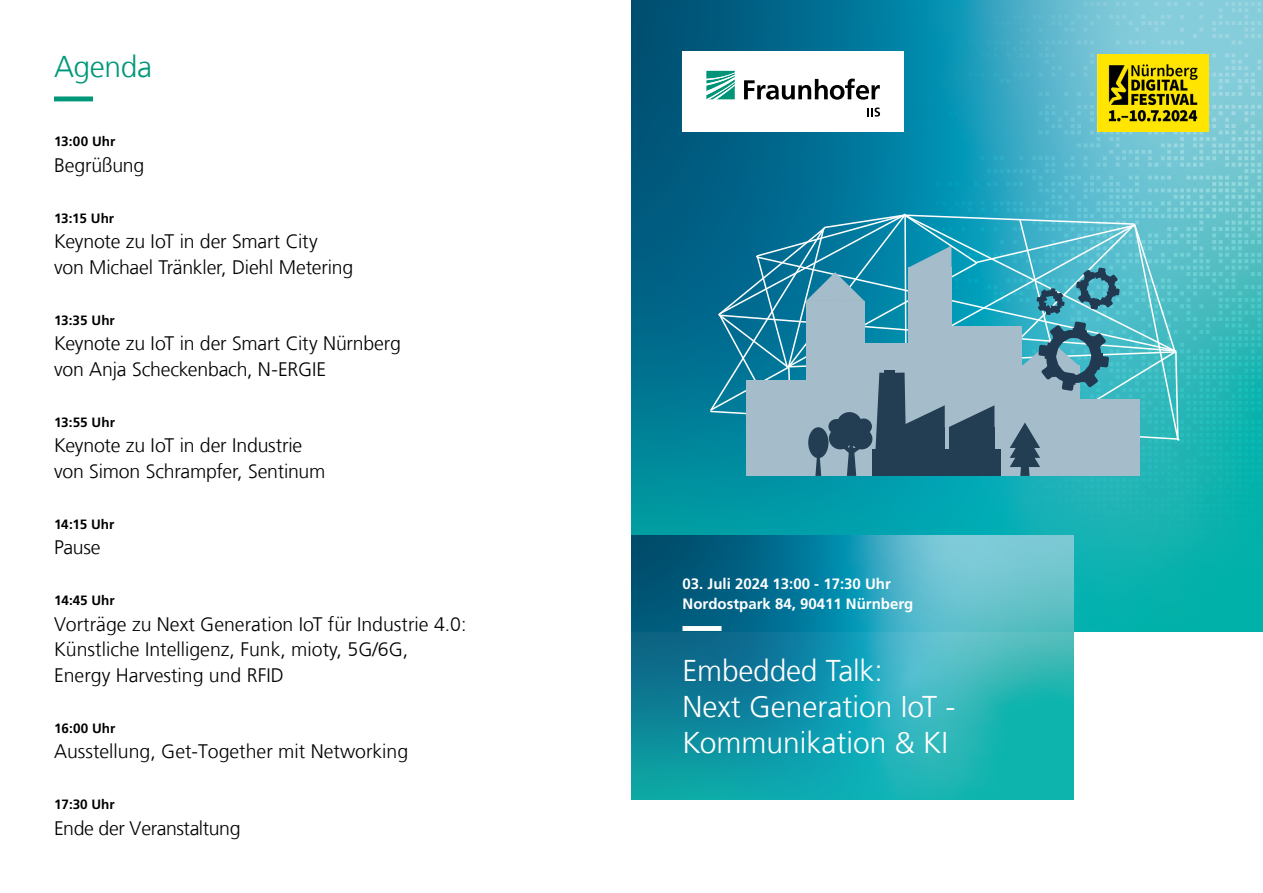
<style>
.page{position:relative;width:1263px;height:893px;background:#fff}
.page>*{position:absolute;margin:0;border:0;box-sizing:border-box;transform-origin:0 0}
.t1{font:300 30px/36px "Frutiger LT Com";color:#fff}
.t2{font:300 30px "Frutiger LT Com";letter-spacing:-.015em;color:#009879}
.t3{font:300 19.5px/25.5px "Frutiger LT Com";letter-spacing:-.005em;color:#000}
.t4{font:300 19.5px "Frutiger LT Com";letter-spacing:-.025em;color:#000}
.t5{font:700 15px/19.5px "Frutiger LT Com";color:#fff}
.t6{font:700 13.5px "Frutiger LT Com";letter-spacing:.005em;color:#000}
</style>
<div class="page">
<svg style="left:631px;top:0;width:632px;height:631px;background:#229bad"></svg>
<svg style="left:1103px;top:0;width:160px;height:6px"></svg>
<svg style="left:631px;top:536px;width:443px;height:263px;background:#229bac"></svg>
<div style="left:682px;top:51px;width:222px;height:80px;background:#fff"></div>
<svg style="left:706px;top:71px;width:29px;height:28px"></svg>
<svg style="left:744px;top:79px;width:136px;height:21px"></svg>
<svg style="left:867px;top:108px;width:13px;height:9px"></svg>
<svg style="left:682px;top:626px;width:348px;height:5px;background:#40a6bb"></svg>
<svg style="left:54px;top:96px;width:39px;height:5px"></svg>
<svg style="left:708px;top:213px;width:472px;height:265px;background:#589eb2"></svg>
<img style="left:1097px;top:54px;width:112px;height:78px">
<h1 class="t2" style="left:54px;top:49px;width:99px">Agenda</h1>
<p class="t6" style="left:54px;top:134px;width:63px">13:00 Uhr</p>
<p class="t3" style="left:54px;top:152px;width:92px">Begrüßung</p>
<p class="t6" style="left:54px;top:210px;width:62px">13:15 Uhr</p>
<p class="t3" style="left:54px;top:229px;width:301px">Keynote zu IoT in der Smart City<br>von Michael Tränkler, Diehl Metering</p>
<p class="t6" style="left:54px;top:312px;width:62px">13:35 Uhr</p>
<p class="t3" style="left:54px;top:331px;width:348px">Keynote zu IoT in der Smart City Nürnberg von Anja Scheckenbach, N-ERGIE</p>
<p class="t6" style="left:54px;top:414px;width:62px">13:55 Uhr</p>
<p class="t3" style="left:54px;top:433px;width:273px">Keynote zu IoT in der Industrie von Simon Schrampfer, Sentinum</p>
<p class="t6" style="left:54px;top:516px;width:62px">14:15 Uhr</p>
<p class="t3" style="left:54px;top:535px;width:48px">Pause</p>
<p class="t6" style="left:54px;top:593px;width:62px">14:45 Uhr</p>
<p class="t3" style="left:54px;top:611px;width:414px">Vorträge zu Next Generation IoT für Industrie 4.0:<br>Künstliche Intelligenz, Funk, mioty, 5G/6G,<br>Energy Harvesting und RFID</p>
<p class="t6" style="left:54px;top:720px;width:63px">16:00 Uhr</p>
<p class="t3" style="left:54px;top:739px;width:356px">Ausstellung, Get-Together mit Networking</p>
<p class="t6" style="left:54px;top:797px;width:62px">17:30 Uhr</p>
<p class="t4" style="left:54px;top:817px;width:188px">Ende der Veranstaltung</p>
<p class="t5" style="left:682px;top:574px;width:232px">03. Juli 2024 13:00 - 17:30 Uhr<br>Nordostpark 84, 90411 Nürnberg</p>
<h1 class="t1" style="left:682px;top:653px;width:274px">Embedded Talk:<br>Next Generation IoT -<br>Kommunikation &amp; KI</h1>
</div>
